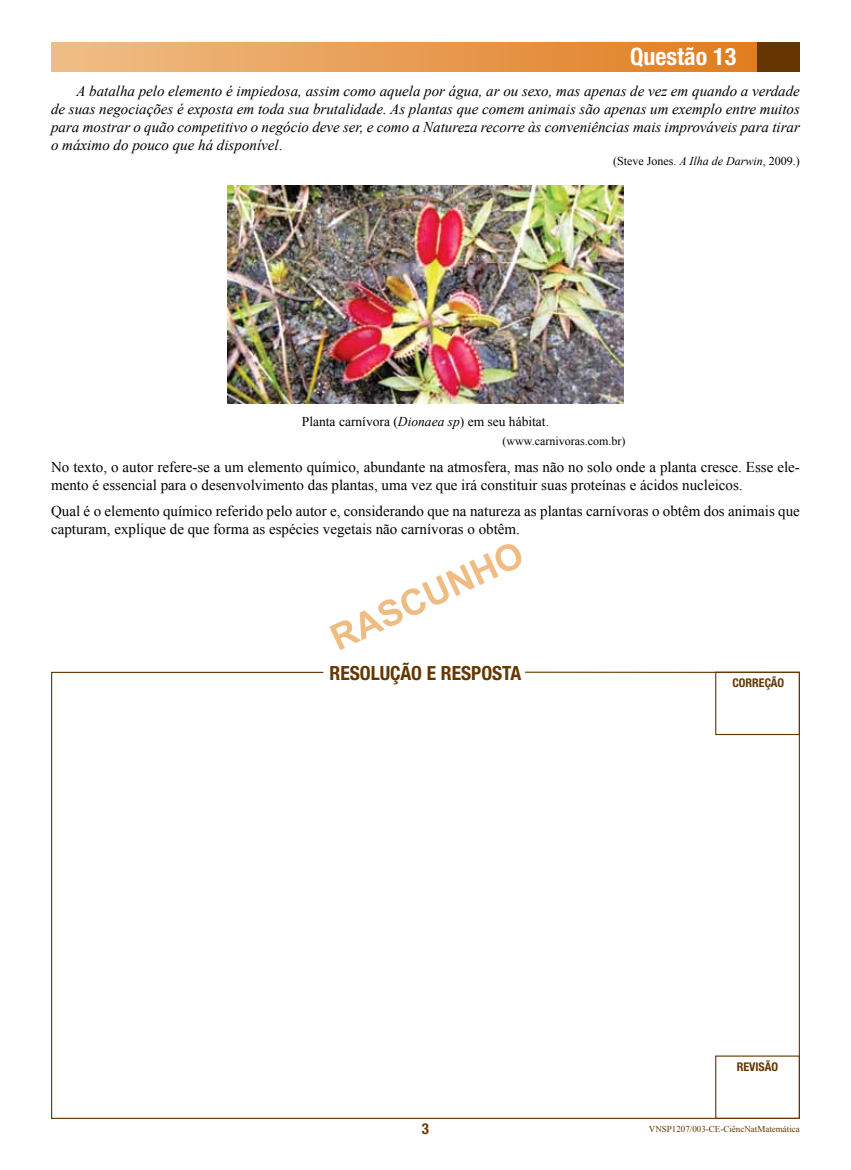
<style>
.page{position:relative;width:851px;height:1170px;background:#fff}
.page>*{position:absolute;margin:0;border:0;box-sizing:border-box;transform-origin:0 0}
.t1{font:700 condensed 24px "Helvetica Neue LT Std";color:#fff}
.t2{font:700 condensed 19.5px "Helvetica Neue LT Std";color:#653600}
.t3{font:15px/18px "Times New Roman";color:#000}
.t4{font:italic 15px/18px "Times New Roman";color:#000;text-align:justify}
.t5{font:700 condensed 15px "Helvetica Neue LT Std";color:#653600}
.t6{font:13.5px "Times New Roman";color:#000}
.t7{font:12px "Times New Roman";color:#000}
.t8{font:700 condensed 12px "Helvetica Neue LT Std";color:#653600}
.t9{font:9px "Times New Roman";color:#653600}
.s1{font-style:normal}
.s2{font-style:italic}
</style>
<div class="page">
<div style="left:51px;top:43px;width:705px;height:29px;background:linear-gradient(to right,#f0bd87,#e07c20)"></div>
<div style="left:756px;top:43px;width:43px;height:29px;background:#653600"></div>
<svg style="left:51px;top:671px;width:749px;height:448px"></svg>
<svg style="left:329px;top:544px;width:193px;height:106px"></svg>
<img style="left:227px;top:185px;width:396px;height:218px">
<p class="t1" style="left:630px;top:42px;width:108px">QUESTÃO 13</p>
<p class="t4" style="left:51px;top:81px;width:750px;text-indent:26px">A batalha pelo elemento é impiedosa, assim como aquela por água, ar ou sexo, mas apenas de vez em quando a verdade de suas negociações é exposta em toda sua brutalidade. As plantas que comem animais são apenas um exemplo entre muitos para mostrar o quão competitivo o negócio deve ser, e como a Natureza recorre às conveniências mais improváveis para tirar o máximo do pouco que há disponível<span class="s1">.</span></p>
<p class="t7" style="left:613px;top:152px;width:188px">(Steve Jones. <span class="s2">A Ilha de Darwin</span>, 2009.)</p>
<p class="t6" style="left:302px;top:412px;width:249px">Planta carnívora (<span class="s2">Dionaea sp</span>) em seu hábitat.</p>
<p class="t7" style="left:502px;top:433px;width:124px">(www.carnivoras.com.br)</p>
<p class="t3" style="left:51px;top:457px;width:750px">No texto, o autor refere-se a um elemento químico, abundante na atmosfera, mas não no solo onde a planta cresce. Esse ele&shy;mento é essencial para o desenvolvimento das plantas, uma vez que irá constituir suas proteínas e ácidos nucleicos.</p>
<p class="t3" style="left:51px;top:501px;width:750px">Qual é o elemento químico referido pelo autor e, considerando que na natureza as plantas carnívoras o obtêm dos animais que capturam, explique de que forma as espécies vegetais não carnívoras o obtêm.</p>
<p class="t2" style="left:329px;top:661px;width:193px">RESOLUÇÃO E RESPOSTA</p>
<p class="t8" style="left:732px;top:675px;width:53px">CORREÇÃO</p>
<p class="t8" style="left:736px;top:1058px;width:43px">REVISÃO</p>
<p class="t5" style="left:422px;top:1119px;width:9px">3</p>
<p class="t9" style="left:648px;top:1122px;width:152px">VNSP1207/003-CE-CiêncNatMatemática</p>
</div>
